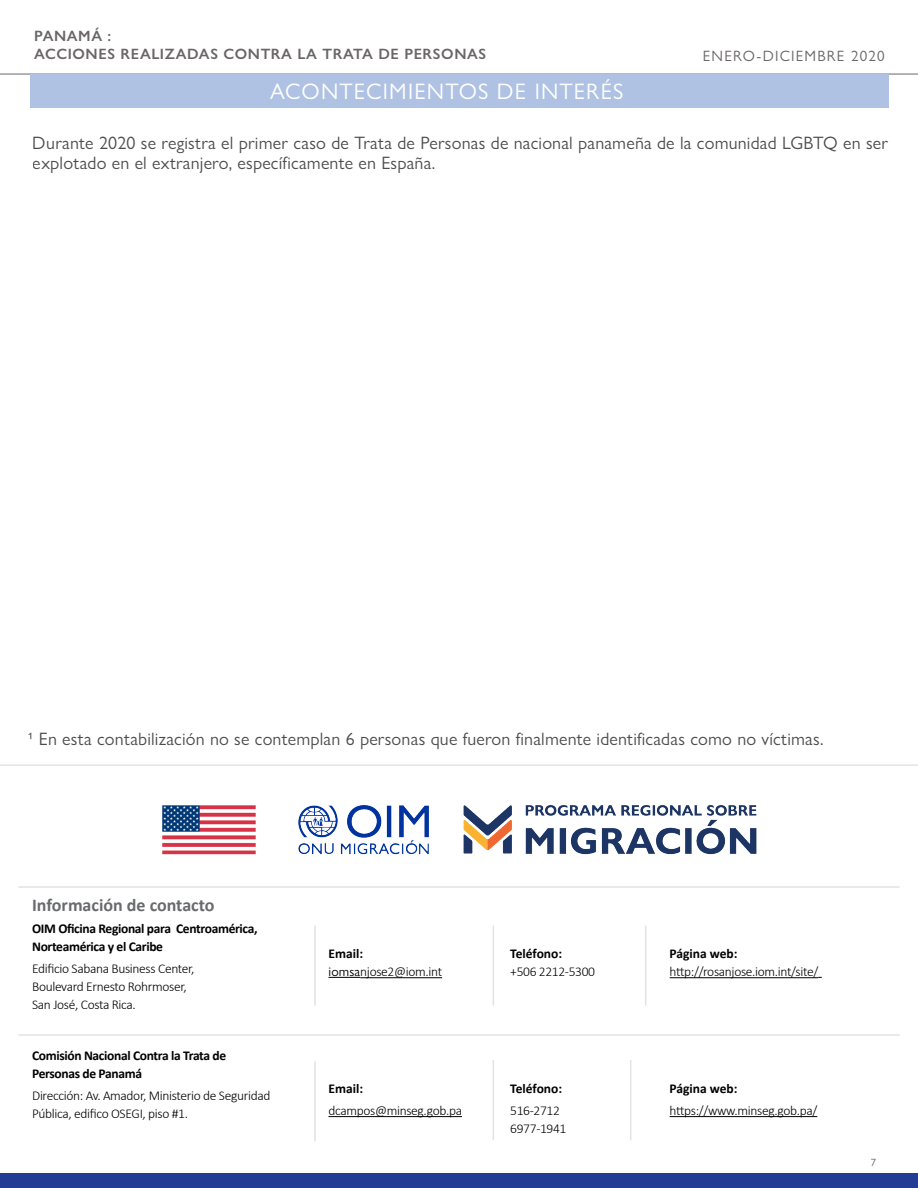
<style>
.page{position:relative;width:918px;height:1188px;background:#fff}
.page>*{position:absolute;margin:0;border:0;box-sizing:border-box;transform-origin:0 0}
.t1{font:22.5px "Gill Sans Nova";letter-spacing:.05em;color:#fff}
.t2{font:22.5px "Gill Sans Nova";letter-spacing:.005em;color:#fff}
.t3{font:18px/19.5px "Gill Sans Nova";letter-spacing:.01em;color:#000}
.t4{font:700 18px "Calibri";color:#696a6d}
.t5{font:600 15px/18px "Gill Sans Nova";letter-spacing:.04em;color:#6a6667}
.t6{font:15px "Gill Sans Nova";letter-spacing:.08em;color:#6a6667}
.t7{font:300 13.5px/18px "Calibri";letter-spacing:-.025em;color:#000}
.t8{font:700 13.5px/18px "Calibri";letter-spacing:-.025em;color:#000}
.t9{font:700 13.5px "Calibri";color:#000}
.t10{font:10.5px "Gill Sans Nova";color:#6a6667}
.s1{font-weight:700}
.s2{font-family:"Gill Sans Nova";font-weight:400}
</style>
<div class="page">
<hr style="left:0;top:74px;width:918px;height:1px;background:#6a6667">
<div style="left:0;top:1173px;width:918px;height:15px;background:#233d94"></div>
<hr style="left:18px;top:1034px;width:882px;height:2px;background:#e2e3e4">
<hr style="left:18px;top:886px;width:882px;height:2px;background:#e2e3e4">
<hr style="left:0;top:764px;width:918px;height:2px;background:#e2e3e4">
<hr style="left:670px;top:977px;width:148px;height:1px;background:#000">
<hr style="left:328px;top:977px;width:32px;height:1px;background:#000">
<hr style="left:360px;top:977px;width:82px;height:1px;background:#000">
<hr style="left:314px;top:926px;width:2px;height:80px;background:#e2e3e4">
<hr style="left:314px;top:1061px;width:2px;height:80px;background:#e2e3e4">
<hr style="left:493px;top:926px;width:1px;height:80px;background:#e2e3e4">
<hr style="left:645px;top:926px;width:1px;height:80px;background:#e2e3e4">
<hr style="left:670px;top:1116px;width:147px;height:1px;background:#000">
<hr style="left:328px;top:1116px;width:134px;height:1px;background:#000">
<hr style="left:493px;top:1060px;width:1px;height:80px;background:#e2e3e4">
<hr style="left:630px;top:1060px;width:1px;height:80px;background:#e2e3e4">
<img style="left:162px;top:805px;width:267px;height:50px">
<img style="left:463px;top:805px;width:294px;height:50px">
<div style="left:30px;top:74px;width:858px;height:34px;background:#afc2e3"></div>
<p class="t5" style="left:34px;top:27px;width:454px">PANAMÁ :<br>ACCIONES REALIZADAS CONTRA LA TRATA DE PERSONAS</p>
<p class="t6" style="left:703px;top:47px;width:183px">ENERO-DICIEMBRE 2020</p>
<h1 class="t1" style="left:270px;top:78px;width:355px">ACONTECIMIENTOS DE INTERÉS</h1>
<h1 class="t2" style="left:383px;top:78px;width:154px">BACKGROUND</h1>
<h2 class="t3" style="left:33px;top:133px;width:857px">Durante 2020 se registra el primer caso de Trata de Personas de nacional panameña de la comunidad LGBTQ en ser explotado en el extranjero, específicamente en España.</h2>
<h2 class="t3" style="left:28px;top:729px;width:798px">1 En esta contabilización no se contemplan 6 personas que fueron finalmente identificadas como no víctimas.</h2>
<h2 class="t4" style="left:32px;top:892px;width:184px">Información de contacto</h2>
<p class="t8" style="left:32px;top:919px;width:227px">OIM Oficina Regional para Centroamérica,<br>Norteamérica y el Caribe</p>
<p class="t7" style="left:32px;top:959px;width:164px">Edificio Sabana Business Center,<br>Boulevard Ernesto Rohrmoser,<br>San José, Costa Rica.</p>
<p class="t8" style="left:32px;top:1046px;width:196px">Comisión Nacional Contra la Trata de<br>Personas de Panamá</p>
<p class="t7" style="left:32px;top:1086px;width:240px">Dirección: Av. Amador, Ministerio de Seguridad<br>Pública, edifico OSEGI, piso #1.</p>
<p class="t7" style="left:328px;top:944px;width:115px"><span class="s1">Email: </span><span class="s2">iomsa</span>njose2@iom.int</p>
<p class="t8" style="left:328px;top:1079px;width:36px">Email:</p>
<p class="t7" style="left:328px;top:1101px;width:135px">dcampos@minseg.gob.pa</p>
<p class="t9" style="left:510px;top:944px;width:53px">Teléfono:</p>
<p class="t7" style="left:510px;top:962px;width:86px">+506 2212-5300</p>
<p class="t9" style="left:510px;top:1079px;width:53px">Teléfono:</p>
<p class="t7" style="left:510px;top:1101px;width:58px">516-2712<br>6977-1941</p>
<p class="t9" style="left:670px;top:944px;width:69px">Página web:</p>
<p class="t7" style="left:670px;top:962px;width:150px">http://rosanjose.iom.int/site/</p>
<p class="t9" style="left:670px;top:1079px;width:69px">Página web:</p>
<p class="t7" style="left:670px;top:1101px;width:149px">https://www.minseg.gob.pa/</p>
<p class="t10" style="left:871px;top:1156px;width:7px">7</p>
</div>
